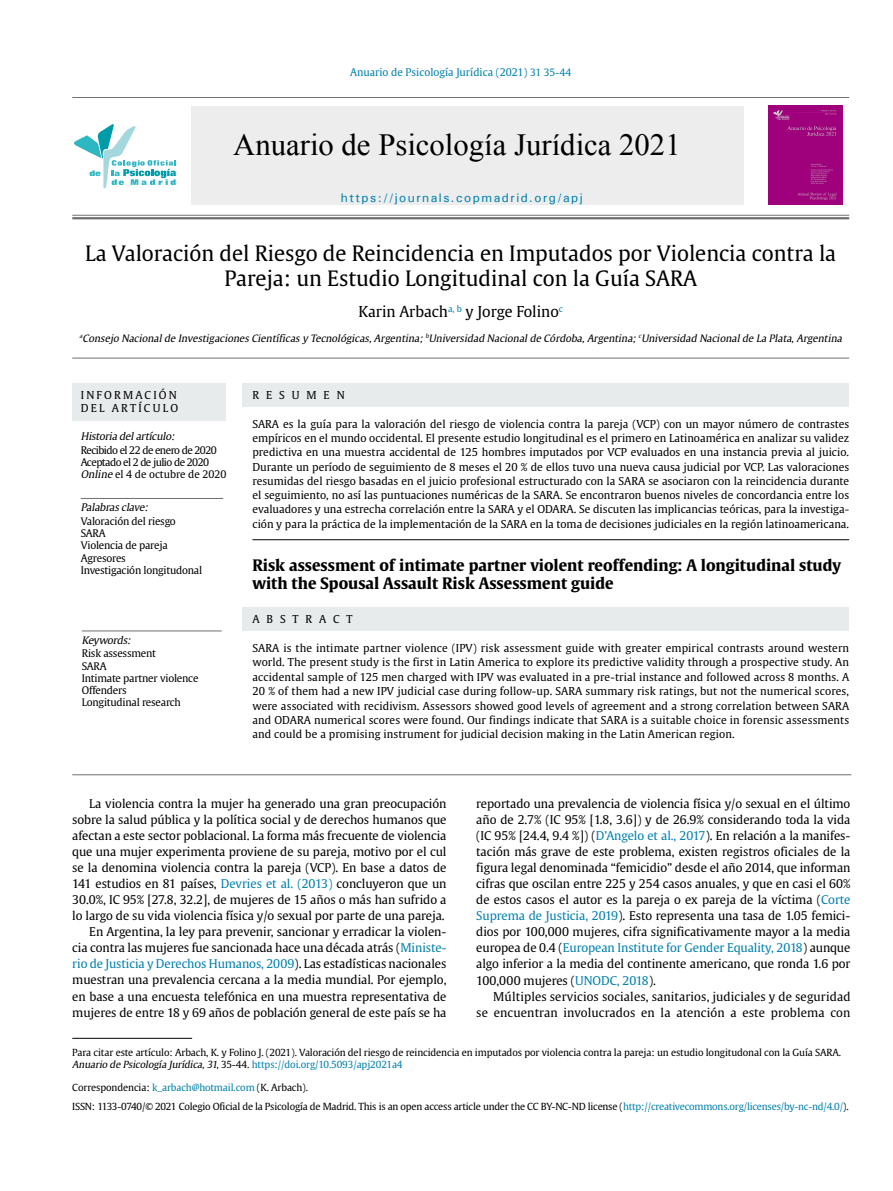
<style>
.page{position:relative;width:893px;height:1191px;background:#fff}
.page>*{position:absolute;margin:0;border:0;box-sizing:border-box;transform-origin:0 0}
.t1{font:30.75px "Times New Roman";color:#000}
.t2{font:21.15px/25.3px "Gulliver";color:#000;text-align:center}
.t3{font:700 15.75px/18px "Gulliver";color:#000}
.t4{font:15px "Gulliver";color:#000}
.t5{font:12.45px "Univers";letter-spacing:.12em;color:#0080ad}
.t6{font:12px/16px "Gulliver";letter-spacing:-.005em;color:#000;text-align:right}
.t7{font:10.8px/14.2px "Gulliver";letter-spacing:.01em;color:#000;text-align:justify}
.t8{font:10.8px/13px "Gulliver";letter-spacing:.205em;color:#000}
.t9{font:10.8px "Gulliver";letter-spacing:.64em;color:#000}
.t10{font:10.5px "Gulliver";color:#0080ad}
.t11{font:10.35px/12.3px "Gulliver";letter-spacing:-.02em;color:#000}
.t12{font:10.35px/12.3px "Gulliver";letter-spacing:-.05em;color:#000}
.t13{font:italic 10.35px "Gulliver";color:#000}
.t14{font:italic 10.05px "Gulliver";color:#000}
.t15{font:9.75px/12.5px "Gulliver";letter-spacing:-.01em;color:#000}
.s1{font-size:10.05px}
.s2{font-style:italic}
.s3{color:#0080ad}
</style>
<div class="page">
<div style="left:72px;top:383px;width:153px;height:37px;background:#e8ebec"></div>
<div style="left:242px;top:383px;width:607px;height:24px;background:#e8ebec"></div>
<div style="left:242px;top:607px;width:607px;height:23px;background:#e8ebec"></div>
<hr style="left:72px;top:774px;width:779px;height:1px;background:#706f6f">
<hr style="left:72px;top:1038px;width:120px;height:1px;background:#000">
<hr style="left:72px;top:358px;width:777px;height:1px;background:#706f6f">
<hr style="left:81px;top:498px;width:142px;height:1px;background:#706f6f">
<hr style="left:252px;top:539px;width:597px;height:1px;background:#000">
<hr style="left:82px;top:630px;width:140px;height:1px;background:#706f6f">
<hr style="left:72px;top:97px;width:777px;height:1px;background:#706f6f">
<hr style="left:72px;top:215px;width:777px;height:1px;background:#706f6f">
<hr style="left:72px;top:217px;width:777px;height:2px;background:#706f6f">
<div style="left:191px;top:107px;width:552px;height:98px;background:#ededed"></div>
<svg style="left:74px;top:124px;width:102px;height:64px"></svg>
<img style="left:768px;top:105px;width:75px;height:100px">
<p class="t10" style="left:350px;top:66px;width:223px">Anuario de Psicología Jurídica (2021) <span class="s1">31 35-44</span></p>
<h1 class="t1" style="left:233px;top:124px;width:449px">Anuario de Psicología Jurídica 2021</h1>
<p class="t5" style="left:341px;top:190px;width:244px">https://journals.copmadrid.org/apj</p>
<h2 class="t2" style="left:85px;top:240px;width:752px">La Valoración del Riesgo de Reincidencia en Imputados por Violencia contra la<br>Pareja: un Estudio Longitudinal con la Guía SARA</h2>
<p class="t4" style="left:358px;top:302px;width:206px">Karin Arbach<sup>a,</sup> <sup>b</sup> y Jorge Folino<sup>c</sup></p>
<p class="t14" style="left:79px;top:332px;width:766px"><sup>a</sup>Consejo Nacionalde Investigaciones Científicas y Tecnológicas,Argentina;<sup>b</sup>Universidad Nacionalde Córdoba,Argentina;<sup>c</sup>Universidad Nacionalde La Plata,Argentina</p>
<p class="t8" style="left:81px;top:389px;width:99px">INFORMACIÓN<br>DEL ARTÍCULO</p>
<p class="t13" style="left:81px;top:430px;width:98px">Historia delartículo:</p>
<p class="t12" style="left:81px;top:444px;width:147px">Recibido el 22 de enero de 2020<br>Aceptado el 2 de julio de 2020<br><span class="s2">Online</span> el 4 de octubre de 2020</p>
<p class="t13" style="left:81px;top:501px;width:71px">Palabrasclave:</p>
<p class="t11" style="left:81px;top:515px;width:123px">Valoración del riesgo<br>SARA<br>Violencia de pareja<br>Agresores<br>Investigación longitudonal</p>
<p class="t13" style="left:82px;top:633px;width:53px">Keywords:</p>
<p class="t11" style="left:82px;top:647px;width:118px">Risk assessment<br>SARA<br>Intimate partner violence<br>Offenders<br>Longitudinal research</p>
<p class="t9" style="left:252px;top:389px;width:94px">RESUMEN</p>
<p class="t7" style="left:252px;top:417px;width:598px">SARA es la guía para la valoración del riesgo de violencia contra la pareja (VCP) con un mayor número de contrastes empíricos en el mundo occidental. El presente estudio longitudinal es el primero en Latinoamérica en analizar su validez predictiva en una muestra accidental de 125 hombres imputados por VCP evaluados en una instancia previa al juicio.<br>Durante un período de seguimiento de 8 meses el 20 % de ellos tuvo una nueva causa judicial por VCP. Las valoraciones resumidas del riesgo basadas en el juicio profesional estructurado con la SARA se asociaron con la reincidencia durante el seguimiento, no así las puntuaciones numéricas de la SARA. Se encontraron buenos niveles de concordancia entre los evaluadores y una estrecha correlación entre la SARA y el ODARA. Se discuten las implicancias teóricas, para la investiga&shy;ción y para la práctica de la implementación de la SARA en la toma de decisiones judiciales en la región latinoamericana.</p>
<h3 class="t3" style="left:252px;top:556px;width:590px">Risk assessment of intimate partner violent reoffending: A longitudinal study with the Spousal Assault Risk Assessment guide</h3>
<p class="t9" style="left:252px;top:613px;width:102px">ABSTRACT</p>
<p class="t7" style="left:252px;top:641px;width:598px">SARA is the intimate partner violence (IPV) risk assessment guide with greater empirical contrasts around western world. The present study is the first in Latin America to explore its predictive validity through a prospective study. An accidental sample of 125 men charged with IPV was evaluated in a pre-trial instance and followed across 8 months. A 20 % of them had a new IPV judicial case during follow-up. SARA summary risk ratings, but not the numerical scores, were associated with recidivism. Assessors showed good levels of agreement and a strong correlation between SARA and ODARA numerical scores were found. Our findings indicate that SARA is a suitable choice in forensic assessments and could be a promising instrument for judicial decision making in the Latin American region.</p>
<p class="t6" style="left:72px;top:795px;width:376px">La violencia contra la mujer ha generado una gran preocupación sobre la salud pública y la política social y de derechos humanos que afectan a este sector poblacional. La forma más frecuente de violencia que una mujer experimenta proviene de su pareja, motivo por el cul se la denomina violencia contra la pareja (VCP). En base a datos de 141 estudios en 81 países, <span class="s3">Devries et al. (2013)</span> concluyeron que un 30.0%, IC 95% [27.8, 32.2], de mujeres de 15 años o más han sufrido a lo largo de su vida violencia física y/o sexual por parte de una pareja.<br>En Argentina, la ley para prevenir, sancionar y erradicar la violen&shy;cia contra las mujeres fue sancionada hace una década atrás (<span class="s3">Ministe&shy;rio de Justicia y Derechos Humanos, 2009</span>). Las estadísticas nacionales muestran una prevalencia cercana a la media mundial. Por ejemplo, en base a una encuesta telefónica en una muestra representativa de mujeres de entre 18 y 69 años de población general de este país se ha</p>
<p class="t6" style="left:476px;top:795px;width:376px;text-align:justify">reportado una prevalencia de violencia física y/o sexual en el último año de 2.7% (IC 95% [1.8, 3.6]) y de 26.9% considerando toda la vida (IC 95% [24.4, 9.4 %]) (<span class="s3">D’Angelo et al., 2017</span>). En relación a la manifes&shy;tación más grave de este problema, existen registros oficiales de la figura legal denominada “femicidio” desde el año 2014, que informan cifras que oscilan entre 225 y 254 casos anuales, y que en casi el 60% de estos casos el autor es la pareja o ex pareja de la víctima (<span class="s3">Corte Suprema de Justicia, 2019</span>). Esto representa una tasa de 1.05 femici&shy;dios por 100,000 mujeres, cifra significativamente mayor a la media europea de 0.4 (<span class="s3">European Institute for Gender Equality, 2018</span>) aunque algo inferior a la media del continente americano, que ronda 1.6 por 100,000 mujeres (<span class="s3">UNODC, 2018</span>).</p>
<p class="t6" style="left:476px;top:988px;width:376px">Múltiples servicios sociales, sanitarios, judiciales y de seguridad<br>se encuentran involucrados en la atención a este problema con</p>
<p class="t15" style="left:72px;top:1045px;width:770px">Para citar este artículo: Arbach, K. y Folino J. (2021). Valoración del riesgo de reincidencia en imputados por violencia contra la pareja: un estudio longitudonal con la Guía SARA.<br><span class="s2">Anuario de Psicología Jurídica,31,</span>35-44. <span class="s3">https://doi.org/10.5093/apj2021a4</span></p>
<p class="t15" style="left:72px;top:1081px;width:237px">Correspondencia: <span class="s3">k_arbach@hotmail.com</span> (K. Arbach).</p>
<p class="t15" style="left:72px;top:1100px;width:778px">ISSN: 1133-0740/© 2021 Colegio Oficial de la Psicología de Madrid. This is an open access article under the CC BY-NC-ND license (<span class="s3">http://creativecommons.org/licenses/by-nc-nd/4.0/</span>).</p>
</div>
